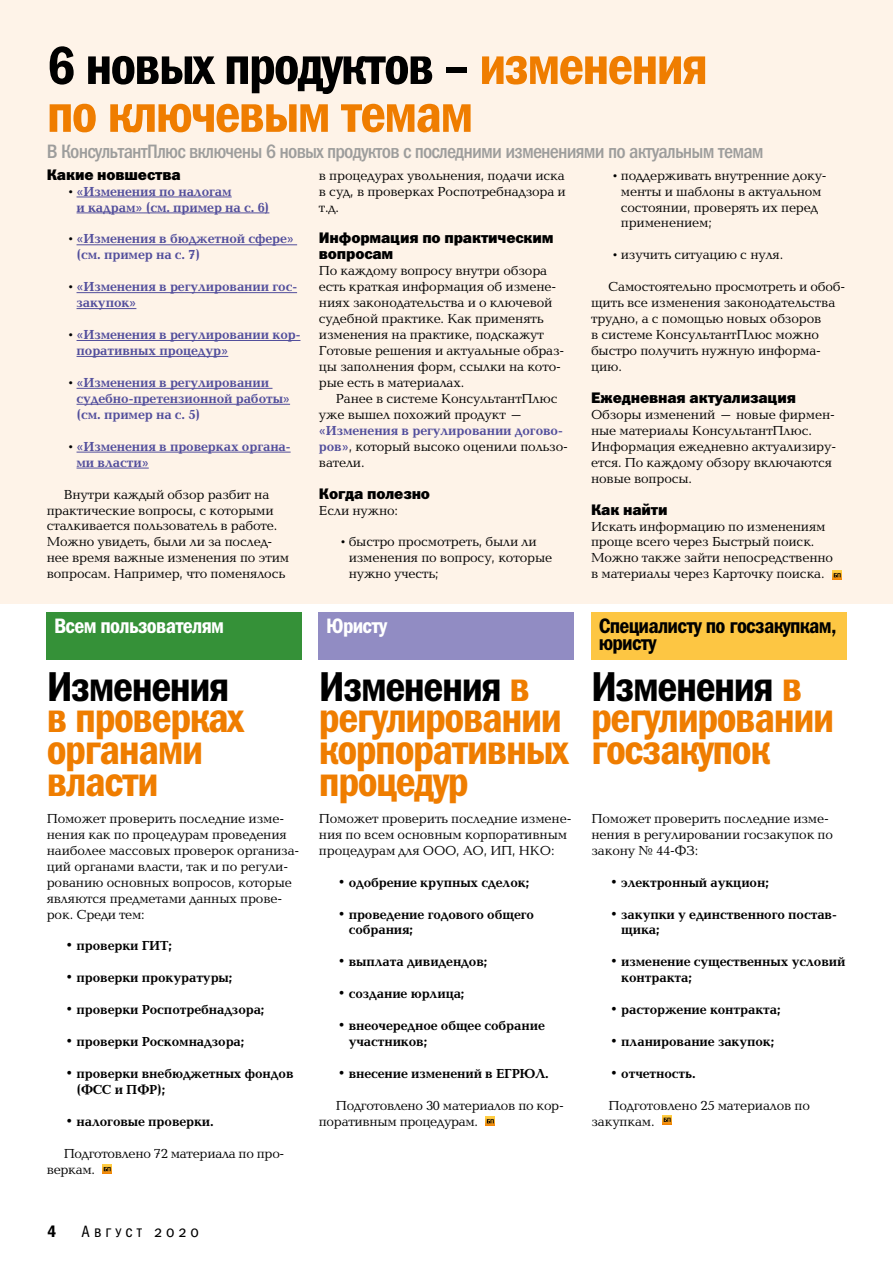
<style>
.page{position:relative;width:893px;height:1263px;background:#fff}
.page>*{position:absolute;margin:0;border:0;box-sizing:border-box;transform-origin:0 0}
.t1{font:54px/47.8px "Franklin Gothic Demi Cond C";letter-spacing:-.035em;color:#ef7d00}
.t2{font:42px/32px "Franklin Gothic Demi Cond C";letter-spacing:-.035em;color:#ef7d00}
.t3{font:42px "Franklin Gothic Demi Cond C";letter-spacing:-.035em;color:#000}
.t4{font:21px/16.5px "Franklin Gothic Demi Cond C";letter-spacing:-.035em;color:#000}
.t5{font:21px "Franklin Gothic Demi Cond C";letter-spacing:-.035em;color:#fff}
.t6{font:19.5px "Franklin Gothic Medi Cond C";letter-spacing:-.04em;color:#9d9d9c}
.t7{font:16.5px "Franklin Gothic Book Cond SCC";letter-spacing:.25em;color:#000}
.t8{font:16.5px "Franklin Gothic Demi Cond C";color:#000}
.t9{font:15.3px/15.9px "Franklin Gothic Heavy C";letter-spacing:-.01em;color:#000}
.t10{font:13.5px/15.9px "Baltica C";letter-spacing:-.01em;color:#000}
.t11{font:700 13.5px/15.9px "Baltica C";letter-spacing:-.01em;color:#000}
.t12{font:700 13.5px/15.9px "Baltica C";letter-spacing:-.01em;color:#524e9c}
.s1{color:#000}
.s2{font-weight:400;color:#000}
</style>
<div class="page">
<div style="left:0;top:0;width:893px;height:604px;background:#fef3e8"></div>
<svg style="left:663px;top:1115px;width:9px;height:9px"></svg>
<div style="left:591px;top:612px;width:256px;height:48px;background:#fdc643"></div>
<svg style="left:486px;top:1117px;width:9px;height:9px"></svg>
<div style="left:319px;top:612px;width:255px;height:48px;background:#918cc3"></div>
<svg style="left:103px;top:1164px;width:9px;height:10px"></svg>
<div style="left:47px;top:612px;width:255px;height:48px;background:#359138"></div>
<hr style="left:77px;top:197px;width:155px;height:1px;background:#524e9c">
<hr style="left:77px;top:213px;width:192px;height:1px;background:#524e9c">
<hr style="left:77px;top:244px;width:220px;height:1px;background:#524e9c">
<hr style="left:77px;top:292px;width:220px;height:1px;background:#524e9c">
<hr style="left:77px;top:308px;width:59px;height:1px;background:#524e9c">
<hr style="left:77px;top:340px;width:223px;height:1px;background:#524e9c">
<hr style="left:77px;top:356px;width:151px;height:1px;background:#524e9c">
<hr style="left:77px;top:388px;width:195px;height:1px;background:#524e9c">
<hr style="left:77px;top:404px;width:213px;height:1px;background:#524e9c">
<hr style="left:77px;top:452px;width:214px;height:1px;background:#524e9c">
<hr style="left:77px;top:468px;width:72px;height:1px;background:#524e9c">
<svg style="left:833px;top:571px;width:9px;height:9px"></svg>
<h1 class="t1" style="left:47px;top:41px;width:663px"><span class="s1">6 новых продуктов –</span> изменения по ключевым темам</h1>
<h3 class="t6" style="left:47px;top:141px;width:718px">В КонсультантПлюс включены 6 новых продуктов с последними изменениями по актуальным темам</h3>
<p class="t9" style="left:47px;top:166px;width:135px">Какие новшества</p>
<p class="t12" style="left:77px;top:184px;width:194px;text-indent:-11px"><span class="s2">•</span>«Изменения по налогам<br>и кадрам» (см. пример на с. 6)</p>
<p class="t12" style="left:77px;top:232px;width:219px;text-indent:-11px"><span class="s2">•</span>«Изменения в бюджетной сфере» (см. пример на с. 7)</p>
<p class="t12" style="left:77px;top:279px;width:222px;text-indent:-11px"><span class="s2">•</span>«Изменения в регулировании гос&shy;закупок»</p>
<p class="t12" style="left:77px;top:327px;width:225px;text-indent:-11px"><span class="s2">•</span>«Изменения в регулировании кор&shy;поративных процедур»</p>
<p class="t12" style="left:77px;top:375px;width:215px;text-indent:-11px"><span class="s2">•</span>«Изменения в регулировании судебно-претензионной работы» (см. пример на с. 5)</p>
<p class="t12" style="left:77px;top:439px;width:216px;text-indent:-11px"><span class="s2">•</span>«Изменения в проверках органа&shy;ми власти»</p>
<p class="t10" style="left:47px;top:487px;width:244px;text-indent:17px">Внутри каждый обзор разбит на практические вопросы, с которыми сталкивается пользователь в работе.<br>Можно увидеть, были ли за послед&shy;нее время важные изменения по этим вопросам. Например, что поменялось</p>
<p class="t10" style="left:319px;top:168px;width:249px;text-align:justify">в процедурах увольнения, подачи иска в суд, в проверках Роспотребнадзора и т.д.</p>
<p class="t9" style="left:319px;top:230px;width:236px">Информация по практическим вопросам</p>
<p class="t10" style="left:319px;top:263px;width:247px">По каждому вопросу внутри обзора есть краткая информация об измене&shy;ниях законодательства и о ключевой судебной практике. Как применять изменения на практике, подскажут Готовые решения и актуальные образ&shy;цы заполнения форм, ссылки на кото&shy;рые есть в материалах.</p>
<p class="t10" style="left:319px;top:391px;width:240px;text-indent:17px">Ранее в системе КонсультантПлюс уже вышел похожий продукт –</p>
<p class="t12" style="left:319px;top:423px;width:250px">«Изменения в регулировании догово&shy;ров»<span class="s2">, который высоко оценили пользо&shy;ватели.</span></p>
<p class="t9" style="left:319px;top:485px;width:113px">Когда полезно</p>
<p class="t10" style="left:319px;top:503px;width:81px">Если нужно:</p>
<p class="t10" style="left:349px;top:535px;width:205px;text-indent:-11px">•быстро просмотреть, были ли изменения по вопросу, которые нужно учесть;</p>
<p class="t10" style="left:621px;top:168px;width:207px;text-indent:-11px">•поддерживать внутренние доку&shy;менты и шаблоны в актуальном состоянии, проверять их перед применением;</p>
<p class="t10" style="left:610px;top:248px;width:175px">•изучить ситуацию с нуля.</p>
<p class="t10" style="left:591px;top:279px;width:256px;text-indent:17px">Самостоятельно просмотреть и обоб&shy;щить все изменения законодательства трудно, а с помощью новых обзоров<br>в системе КонсультантПлюс можно быстро получить нужную информа&shy;цию.</p>
<p class="t9" style="left:591px;top:389px;width:206px">Ежедневная актуализация</p>
<p class="t10" style="left:591px;top:407px;width:247px">Обзоры изменений – новые фирмен&shy;ные материалы КонсультантПлюс.<br>Информация ежедневно актуализиру&shy;ется. По каждому обзору включаются новые вопросы.</p>
<p class="t9" style="left:591px;top:501px;width:78px">Как найти</p>
<p class="t10" style="left:591px;top:519px;width:244px">Искать информацию по изменениям проще всего через Быстрый поиск.<br>Можно также зайти непосредственно в материалы через Карточку поиска.</p>
<h3 class="t5" style="left:54px;top:614px;width:172px">Всем пользователям</h3>
<h2 class="t3" style="left:47px;top:663px;width:184px">Изменения</h2>
<h2 class="t2" style="left:47px;top:701px;width:198px">в проверках органами власти</h2>
<p class="t10" style="left:47px;top:811px;width:254px">Поможет проверить последние изме&shy;нения как по процедурам проведения наиболее массовых проверок организа&shy;ций органами власти, так и по регули&shy;рованию основных вопросов, которые являются предметами данных прове&shy;рок. Среди тем:</p>
<p class="t11" style="left:66px;top:938px;width:108px">• проверки ГИТ;</p>
<p class="t11" style="left:66px;top:970px;width:168px">• проверки прокуратуры;</p>
<p class="t11" style="left:66px;top:1002px;width:200px">• проверки Роспотребнадзора;</p>
<p class="t11" style="left:66px;top:1034px;width:180px">• проверки Роскомнадзора;</p>
<p class="t11" style="left:77px;top:1066px;width:219px;text-indent:-11px">• проверки внебюджетных фондов (ФСС и ПФР);</p>
<p class="t11" style="left:66px;top:1114px;width:149px">• налоговые проверки.</p>
<p class="t10" style="left:47px;top:1146px;width:239px;text-indent:17px">Подготовлено 72 материала по про&shy;веркам.</p>
<p class="t8" style="left:48px;top:1222px;width:10px">4</p>
<p class="t7" style="left:82px;top:1223px;width:119px">Август 2020</p>
<h3 class="t5" style="left:326px;top:614px;width:62px">Юристу</h3>
<h2 class="t2" style="left:319px;top:669px;width:251px"><span class="s1">Изменения</span> в регулировании корпоративных процедур</h2>
<p class="t10" style="left:319px;top:811px;width:254px">Поможет проверить последние измене&shy;ния по всем основным корпоративным процедурам для ООО, АО, ИП, НКО:</p>
<p class="t11" style="left:338px;top:875px;width:193px">• одобрение крупных сделок;</p>
<p class="t11" style="left:349px;top:907px;width:187px;text-indent:-11px">• проведение годового общего собрания;</p>
<p class="t11" style="left:338px;top:954px;width:151px">• выплата дивидендов;</p>
<p class="t11" style="left:338px;top:986px;width:128px">• создание юрлица;</p>
<p class="t11" style="left:349px;top:1018px;width:198px;text-indent:-11px">• внеочередное общее собрание участников;</p>
<p class="t11" style="left:338px;top:1066px;width:212px">• внесение изменений в ЕГРЮЛ.</p>
<p class="t10" style="left:319px;top:1098px;width:246px;text-indent:17px">Подготовлено 30 материалов по кор&shy;поративным процедурам.</p>
<h3 class="t4" style="left:599px;top:618px;width:239px">Специалисту по госзакупкам, юристу</h3>
<h2 class="t2" style="left:591px;top:669px;width:245px"><span class="s1">Изменения</span> в регулировании госзакупок</h2>
<p class="t10" style="left:591px;top:811px;width:243px">Поможет проверить последние изме&shy;нения в регулировании госзакупок по закону № 44-ФЗ:</p>
<p class="t11" style="left:611px;top:875px;width:160px">• электронный аукцион;</p>
<p class="t11" style="left:621px;top:907px;width:217px;text-indent:-11px">• закупки у единственного постав&shy;щика;</p>
<p class="t11" style="left:621px;top:954px;width:226px;text-indent:-11px">• изменение существенных условий контракта;</p>
<p class="t11" style="left:611px;top:1002px;width:172px">• расторжение контракта;</p>
<p class="t11" style="left:611px;top:1034px;width:165px">• планирование закупок;</p>
<p class="t11" style="left:611px;top:1066px;width:87px">• отчетность.</p>
<p class="t10" style="left:591px;top:1098px;width:220px;text-indent:17px">Подготовлено 25 материалов по закупкам.</p>
</div>
